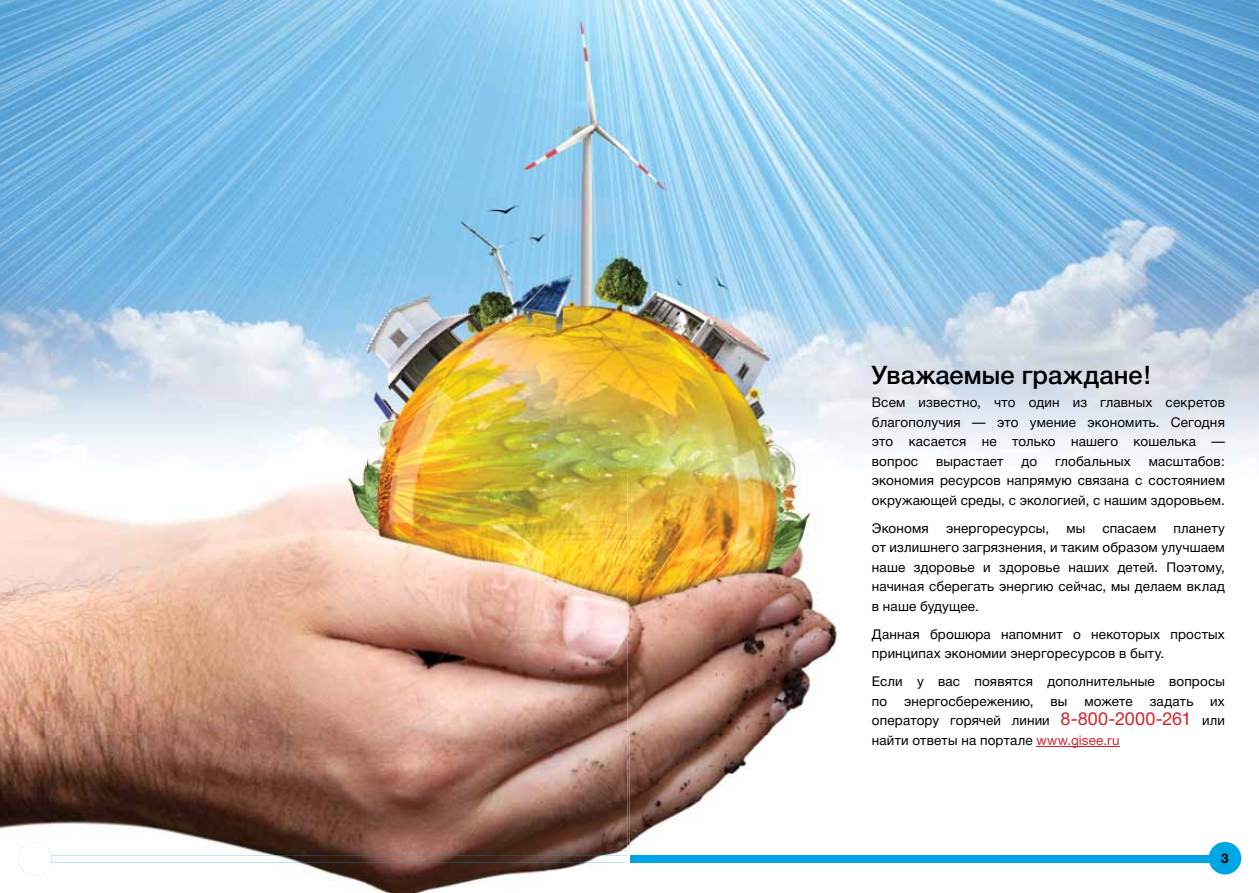
<style>
.page{position:relative;width:1259px;height:893px;background:#fff}
.page>*{position:absolute;margin:0;border:0;box-sizing:border-box;transform-origin:0 0}
.t1{font:500 25.5px "Helvetica Neue Cyr";letter-spacing:.005em;color:#000}
.t2{font:13.5px/19.5px "Helvetica Neue Cyr";letter-spacing:.01em;color:#000;text-align:justify}
.t3{font:700 13.5px "Helvetica Neue Cyr";color:#000}
.s1{font-size:18px;color:#d2232a}
.s2{color:#d2232a}
</style>
<div class="page">
<img style="left:0;top:0;width:1259px;height:893px">
<img style="left:1209px;top:842px;width:32px;height:32px">
<hr style="left:1036px;top:746px;width:83px;height:1px;background:#d2232a">
<div style="left:629px;top:855px;width:594px;height:7px;background:#00a5e4"></div>
<div style="left:1208px;top:842px;width:33px;height:32px;background:#00a5e4;border-radius:50%"></div>
<img style="left:52px;top:855px;width:575px;height:7px">
<img style="left:18px;top:842px;width:34px;height:34px">
<svg style="left:30px;top:853px;width:7px;height:10px"></svg>
<svg style="left:627px;top:855px;width:2px;height:7px"></svg>
<h1 class="t1" style="left:872px;top:361px;width:281px">Уважаемые граждане!</h1>
<p class="t2" style="left:872px;top:393px;width:354px">Всем известно, что один из главных секретов благополучия — это умение экономить. Сегодня это касается не только нашего кошелька — вопрос</p>
<p class="t2" style="left:872px;top:451px;width:354px;text-indent:277px">масштабов: экономия ресурсов напрямую связана с состоянием окружающей среды, с экологией, с нашим здоровьем.</p>
<p class="t2" style="left:872px;top:518px;width:58px">Экономя</p>
<p class="t2" style="left:946px;top:518px;width:104px">энергоресурсы,</p>
<p class="t2" style="left:1066px;top:518px;width:20px">мы</p>
<p class="t2" style="left:1102px;top:518px;width:55px">спасаем</p>
<p class="t2" style="left:936px;top:451px;width:69px">вырастает</p>
<p class="t2" style="left:1021px;top:451px;width:17px">до</p>
<p class="t2" style="left:1055px;top:451px;width:77px">глобальных</p>
<p class="t2" style="left:872px;top:518px;width:354px;text-indent:302px">планету от излишнего загрязнения, и таким образом улучшаем наше здоровье и здоровье наших детей. Поэтому, начиная сберегать энергию сейчас, мы делаем вклад в наше будущее.</p>
<p class="t2" style="left:872px;top:624px;width:354px">Данная брошюра напомнит о некоторых простых принципах экономии энергоресурсов в быту.</p>
<p class="t2" style="left:872px;top:672px;width:354px">Если у вас появятся дополнительные вопросы по</p>
<p class="t2" style="left:904px;top:691px;width:131px">энергосбережению,</p>
<p class="t2" style="left:1050px;top:691px;width:18px">вы</p>
<p class="t2" style="left:1084px;top:691px;width:50px">можете</p>
<p class="t2" style="left:1149px;top:691px;width:45px">задать</p>
<p class="t2" style="left:872px;top:691px;width:354px;text-indent:338px">их оператору горячей линии <span class="s1">8-800-2000-261</span> или найти ответы на портале <span class="s2">www.gisee.ru</span></p>
<p class="t3" style="left:1221px;top:851px;width:9px">3</p>
</div>
